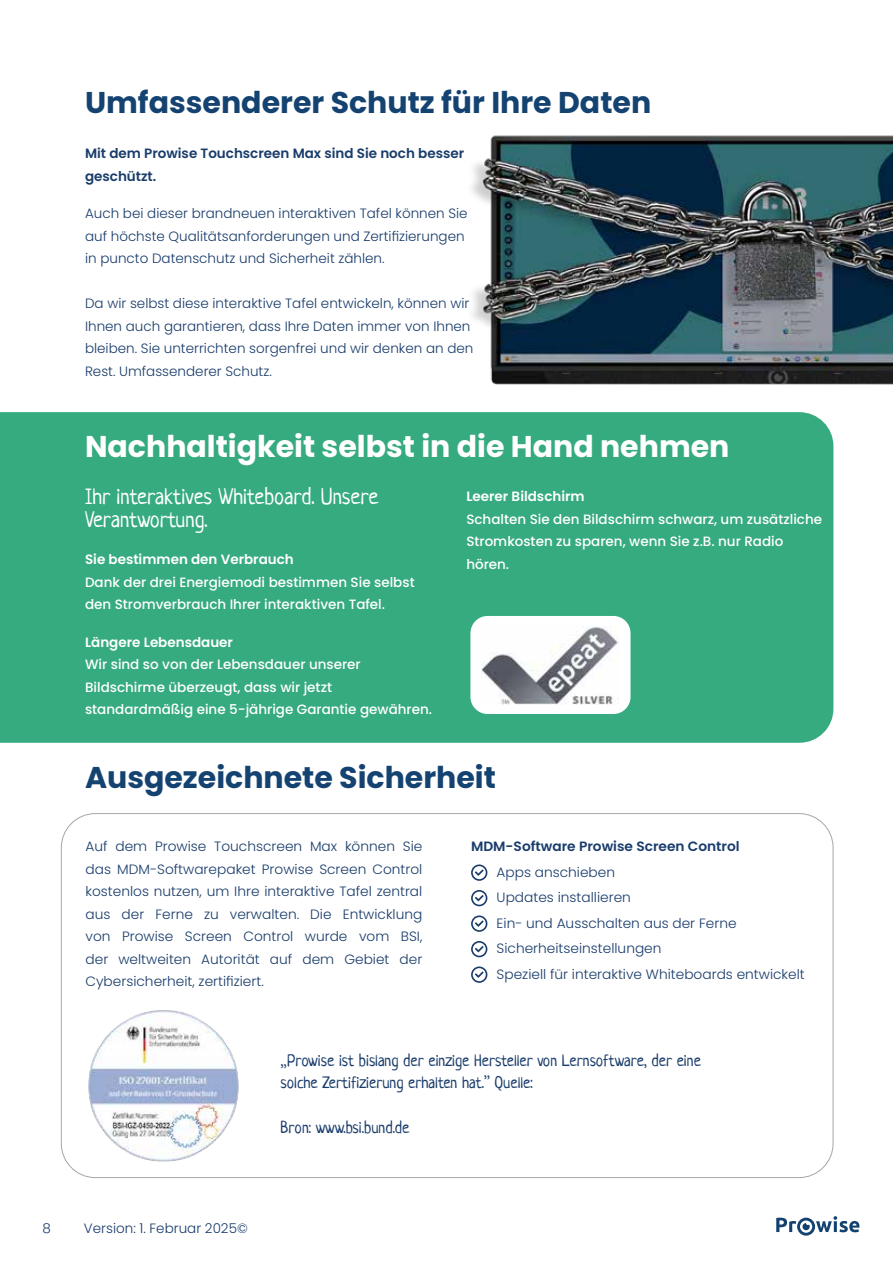
<style>
.page{position:relative;width:893px;height:1263px;background:#fff}
.page>*{position:absolute;margin:0;border:0;box-sizing:border-box;transform-origin:0 0}
.t1{font:700 30px "Poppins";color:#154371}
.t2{font:700 30px "Poppins";color:#fff}
.t3{font:22.5px/22.5px "Neucha";color:#fff}
.t4{font:16.5px/22.5px "Neucha";color:#193c6b}
.t5{font:300 13.5px/22.5px "Poppins";color:#193c6b}
.t6{font:500 13.5px/22.5px "Poppins";color:#fff}
.t7{font:600 13.5px/22.5px "Poppins";color:#193c6b}
.t8{font:600 13.5px "Poppins";color:#fff}
</style>
<div class="page">
<svg style="left:776px;top:1216px;width:83px;height:19px"></svg>
<div style="left:0;top:412px;width:833px;height:331px;background:#36ab80"></div>
<div style="left:470px;top:616px;width:160px;height:98px;background:#fff;border-radius:17px"></div>
<img style="left:481px;top:627px;width:137px;height:77px">
<img style="left:471px;top:135px;width:422px;height:250px">
<div style="left:471px;top:864px;width:16px;height:17px;border:2px solid #193c6b;border-radius:50%"></div>
<svg style="left:475px;top:869px;width:9px;height:7px"></svg>
<div style="left:471px;top:890px;width:16px;height:16px;border:2px solid #193c6b;border-radius:50%"></div>
<svg style="left:475px;top:895px;width:9px;height:6px"></svg>
<div style="left:471px;top:915px;width:16px;height:17px;border:2px solid #193c6b;border-radius:50%"></div>
<svg style="left:475px;top:920px;width:9px;height:7px"></svg>
<div style="left:471px;top:941px;width:16px;height:16px;border:2px solid #193c6b;border-radius:50%"></div>
<svg style="left:475px;top:946px;width:9px;height:6px"></svg>
<div style="left:471px;top:966px;width:16px;height:17px;border:2px solid #193c6b;border-radius:50%"></div>
<svg style="left:475px;top:971px;width:9px;height:7px"></svg>
<img style="left:88px;top:1010px;width:151px;height:152px">
<h1 class="t1" style="left:85px;top:85px;width:568px">Umfassenderer Schutz für Ihre Daten</h1>
<p class="t7" style="left:85px;top:142px;width:381px">Mit dem Prowise Touchscreen Max sind Sie noch besser geschützt.</p>
<p class="t5" style="left:85px;top:202px;width:384px">Auch bei dieser brandneuen interaktiven Tafel können Sie auf höchste Qualitätsanforderungen und Zertifizierungen in puncto Datenschutz und Sicherheit zählen.</p>
<p class="t5" style="left:85px;top:292px;width:390px">Da wir selbst diese interaktive Tafel entwickeln, können wir Ihnen auch garantieren, dass Ihre Daten immer von Ihnen bleiben. Sie unterrichten sorgenfrei und wir denken an den Rest. Umfassenderer Schutz.</p>
<h1 class="t2" style="left:85px;top:430px;width:646px">Nachhaltigkeit selbst in die Hand nehmen</h1>
<p class="t8" style="left:466px;top:488px;width:120px">Leerer Bildschirm</p>
<p class="t6" style="left:466px;top:508px;width:357px">Schalten Sie den Bildschirm schwarz, um zusätzliche<br>Stromkosten zu sparen, wenn Sie z.B. nur Radio hören.</p>
<h2 class="t3" style="left:85px;top:485px;width:295px">Ihr interaktives Whiteboard. Unsere<br>Verantwortung.</h2>
<p class="t8" style="left:85px;top:552px;width:210px">Sie bestimmen den Verbrauch</p>
<p class="t6" style="left:85px;top:571px;width:331px">Dank der drei Energiemodi bestimmen Sie selbst den Stromverbrauch Ihrer interaktiven Tafel.</p>
<p class="t8" style="left:85px;top:634px;width:150px">Längere Lebensdauer</p>
<p class="t6" style="left:85px;top:653px;width:349px">Wir sind so von der Lebensdauer unserer<br>Bildschirme überzeugt, dass wir jetzt standardmäßig eine 5-jährige Garantie gewähren.</p>
<h1 class="t1" style="left:85px;top:760px;width:412px">Ausgezeichnete Sicherheit</h1>
<p class="t5" style="left:86px;top:835px;width:338px;text-align:justify">Auf dem Prowise Touchscreen Max können Sie das MDM-Softwarepaket Prowise Screen Control kostenlos nutzen, um Ihre interaktive Tafel zentral aus der Ferne zu verwalten. Die Entwicklung von Prowise Screen Control wurde vom BSI, der weltweiten Autorität auf dem Gebiet der Cybersicherheit, zertifiziert.</p>
<p class="t7" style="left:471px;top:835px;width:270px">MDM-Software Prowise Screen Control</p>
<p class="t5" style="left:497px;top:859px;width:310px;line-height:25.5px">Apps anschieben<br>Updates installieren<br>Ein- und Ausschalten aus der Ferne<br>Sicherheitseinstellungen<br>Speziell für interaktive Whiteboards entwickelt</p>
<p class="t4" style="left:281px;top:1049px;width:422px">„Prowise ist bislang der einzige Hersteller von Lernsoftware, der eine solche Zertifizierung erhalten hat.” Quelle:</p>
<p class="t4" style="left:281px;top:1116px;width:130px">Bron: www.bsi.bund.de</p>
<p class="t5" style="left:43px;top:1217px;width:10px">8</p>
<p class="t5" style="left:84px;top:1217px;width:165px">Version: 1. Februar 2025©</p>
</div>
